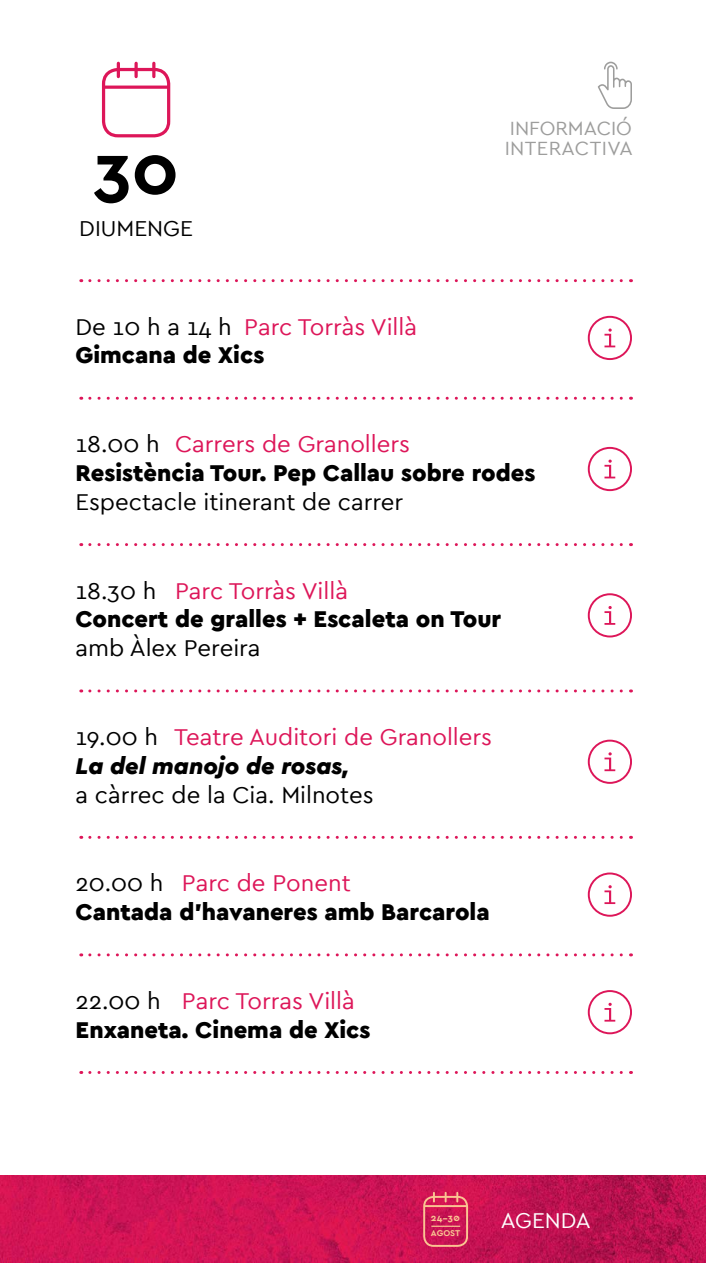
<style>
.page{position:relative;width:706px;height:1263px;background:#fff}
.page>*{position:absolute;margin:0;border:0;box-sizing:border-box;transform-origin:0 0}
.t1{font:700 70.8px "Cera PRO";color:#000}
.t2{font:900 24px/28.8px "Cera PRO";color:#000}
.t3{font:24px/28.8px "Cera PRO";color:#dd1659}
.t4{font:24px "Cera PRO";color:#000}
.t5{font:22.65px "Cera PRO";color:#000}
.t6{font:22.5px "Cera PRO";color:#fff}
.t7{font:20.1px/20.1px "Cera PRO";color:#9d9d9c}
.t8{font:700 9.75px "Cera PRO";color:#fac491}
.t9{font:700 8.85px "Cera PRO";color:#fac491}
.s1{color:#000}
.s2{font-weight:900;color:#000}
.s3{font-weight:400}
.s4{font-weight:400;color:#dd1659}
.s5{font-weight:900;font-style:italic;color:#000}
</style>
<div class="page">
<div style="left:102px;top:68px;width:68px;height:69px;border:3px solid #dd1659;border-radius:14px"></div>
<hr style="left:117px;top:63px;width:3px;height:14px;background:#dd1659">
<svg style="left:134px;top:63px;width:4px;height:14px"></svg>
<hr style="left:152px;top:63px;width:3px;height:14px;background:#dd1659">
<hr style="left:105px;top:86px;width:63px;height:3px;background:#dd1659">
<svg style="left:90px;top:279px;width:541px;height:3px"></svg>
<svg style="left:90px;top:543px;width:541px;height:3px"></svg>
<svg style="left:90px;top:689px;width:541px;height:3px"></svg>
<svg style="left:90px;top:836px;width:541px;height:3px"></svg>
<svg style="left:90px;top:953px;width:541px;height:3px"></svg>
<svg style="left:90px;top:1071px;width:541px;height:3px"></svg>
<svg style="left:90px;top:397px;width:541px;height:3px"></svg>
<div style="left:588px;top:316px;width:44px;height:44px;border:2px solid #dd1659;border-radius:50%"></div>
<svg style="left:604px;top:328px;width:11px;height:19px"></svg>
<div style="left:588px;top:593px;width:44px;height:44px;border:2px solid #dd1659;border-radius:50%"></div>
<svg style="left:604px;top:606px;width:11px;height:19px"></svg>
<div style="left:588px;top:740px;width:44px;height:44px;border:2px solid #dd1659;border-radius:50%"></div>
<svg style="left:604px;top:752px;width:11px;height:19px"></svg>
<div style="left:588px;top:872px;width:44px;height:45px;border:2px solid #dd1659;border-radius:50%"></div>
<svg style="left:604px;top:885px;width:11px;height:19px"></svg>
<div style="left:588px;top:990px;width:44px;height:44px;border:2px solid #dd1659;border-radius:50%"></div>
<svg style="left:604px;top:1003px;width:11px;height:18px"></svg>
<div style="left:588px;top:447px;width:44px;height:44px;border:2px solid #dd1659;border-radius:50%"></div>
<svg style="left:604px;top:460px;width:11px;height:18px"></svg>
<svg style="left:598px;top:62px;width:34px;height:47px"></svg>
<img style="left:0;top:1176px;width:706px;height:87px">
<div style="left:423px;top:1196px;width:45px;height:51px;border:2px solid #fac491;border-radius:10px"></div>
<svg style="left:433px;top:1193px;width:2px;height:8px"></svg>
<svg style="left:445px;top:1193px;width:2px;height:8px"></svg>
<svg style="left:456px;top:1193px;width:2px;height:8px"></svg>
<hr style="left:425px;top:1205px;width:41px;height:2px;background:#fac491">
<hr style="left:431px;top:1225px;width:29px;height:2px;background:#fac491">
<h1 class="t1" style="left:94px;top:123px;width:86px">30</h1>
<p class="t5" style="left:79px;top:214px;width:115px">DIUMENGE</p>
<p class="t3" style="left:75px;top:311px;width:343px"><span class="s1">De 10 h a 14 h</span> Parc Torràs Villà<br><span class="s2">Gimcana de Xics</span></p>
<p class="t7" style="left:505px;top:117px;width:130px">INFORMACIÓ<br>INTERACTIVA</p>
<p class="t2" style="left:75px;top:429px;width:461px"><span class="s3">18.00 h</span> <span class="s4">Carrers de Granollers<br></span>Resistència Tour. Pep Callau sobre rodes</p>
<p class="t4" style="left:75px;top:486px;width:329px">Espectacle itinerant de carrer</p>
<p class="t2" style="left:75px;top:575px;width:427px"><span class="s3">18.30 h</span> <span class="s4">Parc Torràs Villà<br></span>Concert de gralles + Escaleta on Tour</p>
<p class="t4" style="left:75px;top:632px;width:186px">amb Àlex Pereira</p>
<p class="t3" style="left:75px;top:721px;width:418px"><span class="s1">19.00 h</span> Teatre Auditori de Granollers<br><span class="s5">La del manojo de rosas,</span></p>
<p class="t4" style="left:75px;top:778px;width:300px">a càrrec de la Cia. Milnotes</p>
<p class="t2" style="left:75px;top:868px;width:416px"><span class="s3">20.00 h</span> <span class="s4">Parc de Ponent<br></span>Cantada d’havaneres amb Barcarola</p>
<p class="t2" style="left:75px;top:985px;width:296px"><span class="s3">22.00 h</span> <span class="s4">Parc Torras Villà<br></span>Enxaneta. Cinema de Xics</p>
<p class="t8" style="left:431px;top:1211px;width:30px">24–30</p>
<p class="t6" style="left:501px;top:1206px;width:92px">AGENDA</p>
<p class="t9" style="left:431px;top:1227px;width:31px">AGOST</p>
</div>
